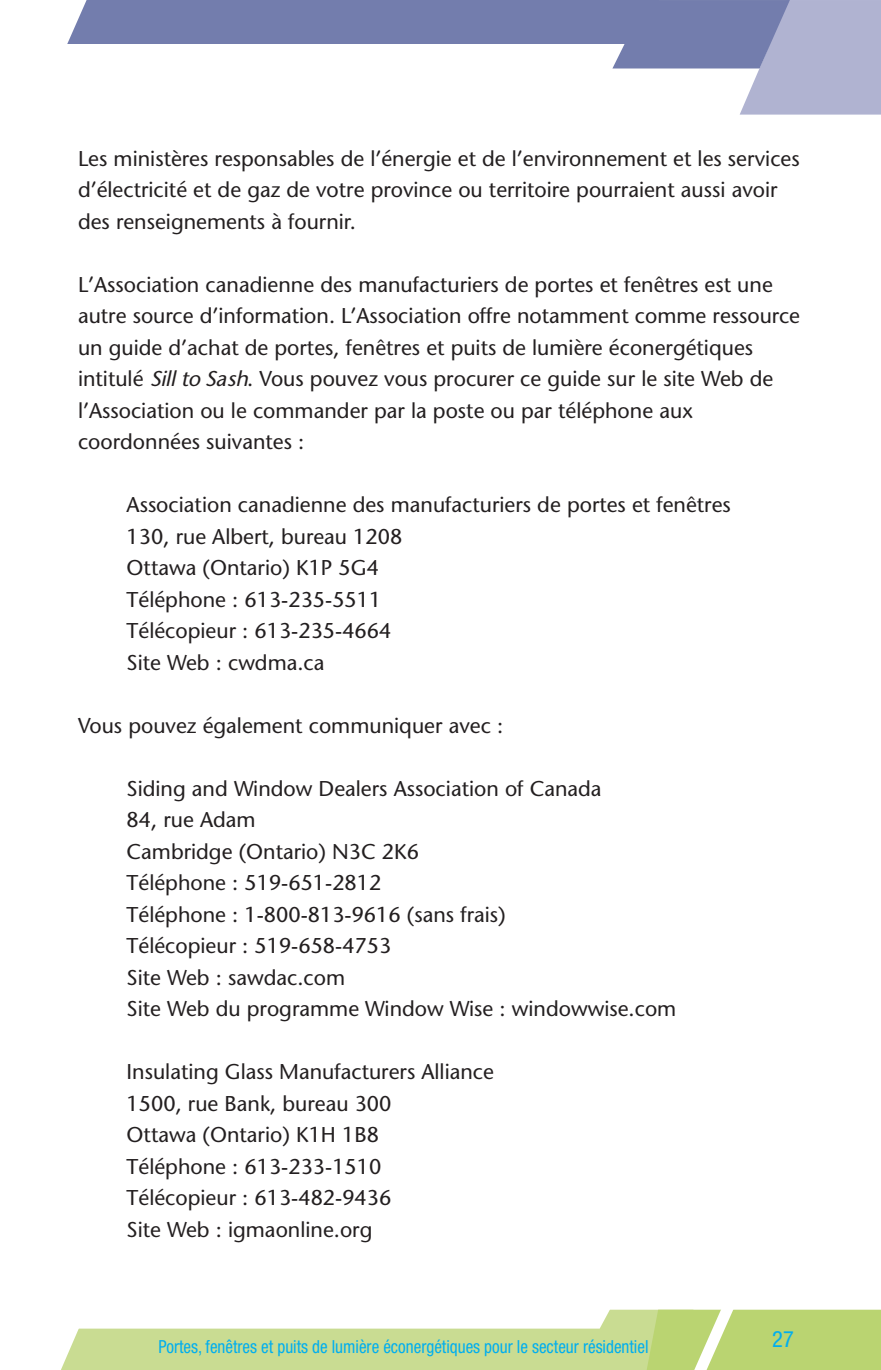
<style>
.page{position:relative;width:881px;height:1370px;background:#fff}
.page>*{position:absolute;margin:0;border:0;box-sizing:border-box;transform-origin:0 0}
.t1{font:condensed 22.5px "Helvetica Neue";color:#00aeef}
.t2{font:21.38px/31.5px "Stone Sans";color:#231f20}
.t3{font:condensed 18px "Helvetica Neue";color:#00aeef;scale:.95 1}
.s1{font-style:italic}
</style>
<div class="page">
<div style="left:0;top:0;width:658px;height:44px;background:#737dad"></div>
<svg style="left:0;top:0;width:87px;height:44px;background:#eeeff5"></svg>
<svg style="left:612px;top:0;width:269px;height:115px"></svg>
<svg style="left:61px;top:1309px;width:820px;height:60px"></svg>
<p class="t2" style="left:78px;top:145px;width:723px">Les ministères responsables de l’énergie et de l’environnement et les services d’électricité et de gaz de votre province ou territoire pourraient aussi avoir des renseignements à fournir.</p>
<p class="t2" style="left:78px;top:271px;width:724px">L’Association canadienne des manufacturiers de portes et fenêtres est une autre source d’information. L’Association offre notamment comme ressource un guide d’achat de portes, fenêtres et puits de lumière éconergétiques intitulé <span class="s1">SilltoSash</span>. Vous pouvez vous procurer ce guide sur le site Web de l’Association ou le commander par la poste ou par téléphone aux coordonnées suivantes :</p>
<p class="t2" style="left:127px;top:491px;width:606px">Association canadienne des manufacturiers de portes et fenêtres<br>130, rue Albert, bureau 1208<br>Ottawa (Ontario) K1P 5G4<br>Téléphone : 613-235-5511<br>Télécopieur : 613-235-4664<br>Site Web : cwdma.ca</p>
<p class="t2" style="left:78px;top:712px;width:427px">Vous pouvez également communiquer avec :</p>
<p class="t2" style="left:127px;top:775px;width:551px">Siding and Window Dealers Association of Canada<br>84, rue Adam<br>Cambridge (Ontario) N3C 2K6<br>Téléphone : 519-651-2812<br>Téléphone : 1-800-813-9616 (sans frais)<br>Télécopieur : 519-658-4753<br>Site Web : sawdac.com<br>Site Web du programme Window Wise : windowwise.com</p>
<p class="t2" style="left:127px;top:1058px;width:369px">Insulating Glass Manufacturers Alliance<br>1500, rue Bank, bureau 300<br>Ottawa (Ontario) K1H 1B8<br>Téléphone : 613-233-1510<br>Télécopieur : 613-482-9436<br>Site Web : igmaonline.org</p>
<p class="t3" style="left:159px;top:1339px;width:517px">Portes, fenêtres et puits de lumière éconergétiques pour le secteur résidentiel</p>
<p class="t1" style="left:772px;top:1331px;width:23px">27</p>
</div>
